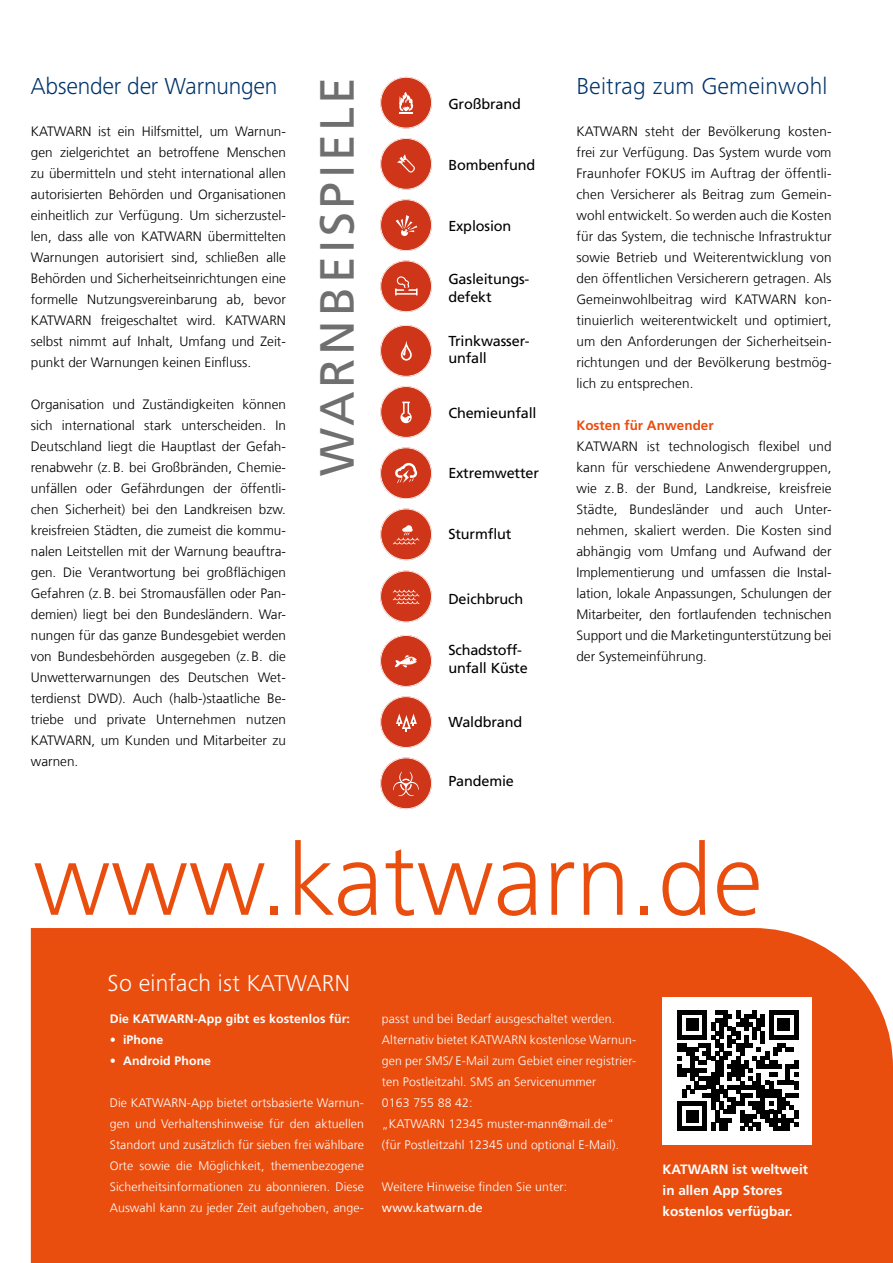
<style>
.page{position:relative;width:893px;height:1263px;background:#fff}
.page>*{position:absolute;margin:0;border:0;box-sizing:border-box;transform-origin:0 0}
.t1{font:300 103.65px "Frutiger Next Pro";color:#e94e0f}
.t2{font:48px "Frutiger LT Com";letter-spacing:.075em;color:#706f6f}
.t3{font:300 24px "Frutiger Next Pro";letter-spacing:-.005em;color:#00336a}
.t4{font:300 24px "Frutiger Next Pro";letter-spacing:.01em;color:#fff}
.t5{font:14.4px/17.7px "Frutiger LT Com";letter-spacing:-.01em;color:#000}
.t6{font:300 13.5px/21px "Frutiger LT Com";color:#000;text-align:justify}
.t7{font:700 13.5px/21px "Frutiger LT Com";color:#fff}
.t8{font:700 13.5px "Frutiger LT Com";color:#e94e0f}
.t9{font:300 12.3px/21px "Frutiger LT Com";letter-spacing:.01em;color:#fff;text-align:justify}
.t10{font:700 12.3px "Frutiger LT Com";letter-spacing:.01em;color:#fff}
.t11{font:12.3px "Frutiger LT Com";letter-spacing:.01em;color:#fff}
</style>
<div class="page">
<div style="left:31px;top:928px;width:862px;height:335px;background:#e94e0f"></div>
<div style="left:663px;top:997px;width:149px;height:147px;background:#fff"></div>
<svg style="left:678px;top:1010px;width:120px;height:121px"></svg>
<div style="left:380px;top:77px;width:52px;height:51px;background:#cf3619;border-radius:26px"></div>
<div style="left:380px;top:77px;width:52px;height:51px;border:2px solid #fff;border-radius:50%"></div>
<svg style="left:399px;top:92px;width:15px;height:21px"></svg>
<svg style="left:380px;top:325px;width:52px;height:52px"></svg>
<svg style="left:380px;top:635px;width:52px;height:52px"></svg>
<svg style="left:380px;top:199px;width:52px;height:52px"></svg>
<svg style="left:380px;top:447px;width:52px;height:52px"></svg>
<div style="left:380px;top:757px;width:52px;height:52px;background:#cf3619;border-radius:26px"></div>
<div style="left:380px;top:757px;width:52px;height:52px;border:2px solid #fff;border-radius:50%"></div>
<svg style="left:393px;top:771px;width:26px;height:25px"></svg>
<div style="left:380px;top:138px;width:52px;height:52px;background:#cf3619;border-radius:26px"></div>
<div style="left:380px;top:138px;width:52px;height:52px;border:2px solid #fff;border-radius:50%"></div>
<svg style="left:397px;top:154px;width:18px;height:19px"></svg>
<div style="left:380px;top:386px;width:52px;height:52px;background:#cf3619;border-radius:26px"></div>
<div style="left:380px;top:386px;width:52px;height:52px;border:2px solid #fff;border-radius:50%"></div>
<svg style="left:400px;top:402px;width:12px;height:21px"></svg>
<div style="left:380px;top:696px;width:52px;height:52px;background:#cf3619;border-radius:26px"></div>
<div style="left:380px;top:696px;width:52px;height:52px;border:2px solid #fff;border-radius:50%"></div>
<svg style="left:396px;top:713px;width:21px;height:18px"></svg>
<div style="left:380px;top:260px;width:52px;height:52px;background:#cf3619;border-radius:26px"></div>
<div style="left:380px;top:260px;width:52px;height:52px;border:2px solid #fff;border-radius:50%"></div>
<svg style="left:395px;top:276px;width:23px;height:19px"></svg>
<svg style="left:380px;top:571px;width:52px;height:51px"></svg>
<div style="left:380px;top:509px;width:52px;height:51px;background:#cf3619;border-radius:26px"></div>
<div style="left:380px;top:509px;width:52px;height:51px;border:2px solid #fff;border-radius:50%"></div>
<svg style="left:393px;top:525px;width:26px;height:19px"></svg>
<h3 class="t3" style="left:31px;top:72px;width:248px">Absender der Warnungen</h3>
<p class="t6" style="left:31px;top:121px;width:257px">KATWARN ist ein Hilfsmittel, um Warnun&shy;gen zielgerichtet an betroffene Menschen zu übermitteln und steht international allen autorisierten Behörden und Organisationen einheitlich zur Verfügung. Um sicherzustel&shy;len, dass alle von KATWARN übermittelten Warnungen autorisiert sind, schließen alle Behörden und Sicherheitseinrichtungen eine formelle Nutzungsvereinbarung ab, bevor KATWARN freigeschaltet wird. KATWARN selbst nimmt auf Inhalt, Umfang und Zeit&shy;punkt der Warnungen keinen Einfluss.</p>
<p class="t6" style="left:31px;top:394px;width:257px">Organisation und Zuständigkeiten können sich international stark unterscheiden. In Deutschland liegt die Hauptlast der Gefah&shy;renabwehr (z.B. bei Großbränden, Chemie&shy;unfällen oder Gefährdungen der öffentli&shy;chen Sicherheit) bei den Landkreisen bzw. kreisfreien Städten, die zumeist die kommu&shy;nalen Leitstellen mit der Warnung beauftra&shy;gen. Die Verantwortung bei großflächigen Gefahren (z.B. bei Stromausfällen oder Pan&shy;demien) liegt bei den Bundesländern. War&shy;nungen für das ganze Bundesgebiet werden von Bundesbehörden ausgegeben (z.B. die Unwetterwarnungen des Deutschen Wet&shy;terdienst DWD). Auch (halb-)staatliche Be&shy;triebe und private Unternehmen nutzen KATWARN, um Kunden und Mitarbeiter zu warnen.</p>
<h2 class="t2" style="left:309px;top:476px;width:401px;rotate:-90deg">WARNBEISPIELE</h2>
<p class="t5" style="left:448px;top:95px;width:74px">Großbrand</p>
<p class="t5" style="left:448px;top:156px;width:88px">Bombenfund</p>
<p class="t5" style="left:448px;top:217px;width:65px">Explosion</p>
<p class="t5" style="left:448px;top:270px;width:83px">Gasleitungs&shy;defekt</p>
<p class="t5" style="left:448px;top:332px;width:83px">Trinkwasser&shy;unfall</p>
<p class="t5" style="left:448px;top:404px;width:90px">Chemieunfall</p>
<p class="t5" style="left:448px;top:464px;width:92px">Extremwetter</p>
<p class="t5" style="left:448px;top:525px;width:65px">Sturmflut</p>
<p class="t5" style="left:448px;top:590px;width:76px">Deichbruch</p>
<p class="t5" style="left:448px;top:641px;width:81px">Schadstoff&shy;unfall Küste</p>
<p class="t5" style="left:448px;top:713px;width:75px">Waldbrand</p>
<p class="t5" style="left:448px;top:772px;width:67px">Pandemie</p>
<h3 class="t3" style="left:576px;top:72px;width:253px">Beitrag zum Gemeinwohl</h3>
<p class="t6" style="left:576px;top:121px;width:257px">KATWARN steht der Bevölkerung kosten&shy;frei zur Verfügung. Das System wurde vom Fraunhofer FOKUS im Auftrag der öffentli&shy;chen Versicherer als Beitrag zum Gemein&shy;wohl entwickelt. So werden auch die Kosten für das System, die technische Infrastruktur sowie Betrieb und Weiterentwicklung von den öffentlichen Versicherern getragen. Als Gemeinwohlbeitrag wird KATWARN kon&shy;tinuierlich weiterentwickelt und optimiert, um den Anforderungen der Sicherheitsein&shy;richtungen und der Bevölkerung bestmög&shy;lich zu entsprechen.</p>
<p class="t8" style="left:576px;top:417px;width:139px">Kosten für Anwender</p>
<p class="t6" style="left:576px;top:436px;width:257px">KATWARN ist technologisch flexibel und kann für verschiedene Anwendergruppen, wie z. B. der Bund, Landkreise, kreisfreie Städte, Bundesländer und auch Unter&shy;nehmen, skaliert werden. Die Kosten sind abhängig vom Umfang und Aufwand der Implementierung und umfassen die Instal&shy;lation, lokale Anpassungen, Schulungen der Mitarbeiter, den fortlaufenden technischen Support und die Marketingunterstützung bei der Systemeinführung.</p>
<h1 class="t1" style="left:33px;top:821px;width:731px">www.katwarn.de</h1>
<h3 class="t4" style="left:108px;top:970px;width:244px">So einfach ist KATWARN</h3>
<p class="t10" style="left:110px;top:1012px;width:242px">Die KATWARN-App gibt es kostenlos für:</p>
<p class="t10" style="left:110px;top:1033px;width:55px">• iPhone</p>
<p class="t10" style="left:110px;top:1054px;width:103px">• Android Phone</p>
<p class="t9" style="left:110px;top:1092px;width:256px">Die KATWARN-App bietet ortsbasierte Warnun&shy;gen und Verhaltenshinweise für den aktuellen Standort und zusätzlich für sieben frei wählbare Orte sowie die Möglichkeit, themenbezogene Sicherheitsinformationen zu abonnieren. Diese Auswahl kann zu jeder Zeit aufgehoben, ange-</p>
<p class="t9" style="left:382px;top:1008px;width:256px;text-align:left">passt und bei Bedarf ausgeschaltet werden.<br>Alternativ bietet KATWARN kostenlose Warnun&shy;gen per SMS/ E-Mail zum Gebiet einer registrier&shy;ten Postleitzahl. SMS an Servicenummer<br>0163 755 88 42:<br>„KATWARN 12345 muster-mann@mail.de“<br>(für Postleitzahl 12345 und optional E-Mail).</p>
<p class="t9" style="left:382px;top:1176px;width:187px">Weitere Hinweise finden Sie unter:</p>
<p class="t11" style="left:382px;top:1201px;width:102px">www.katwarn.de</p>
<p class="t7" style="left:663px;top:1158px;width:147px">KATWARN ist weltweit in allen App Stores kostenlos verfügbar.</p>
</div>
